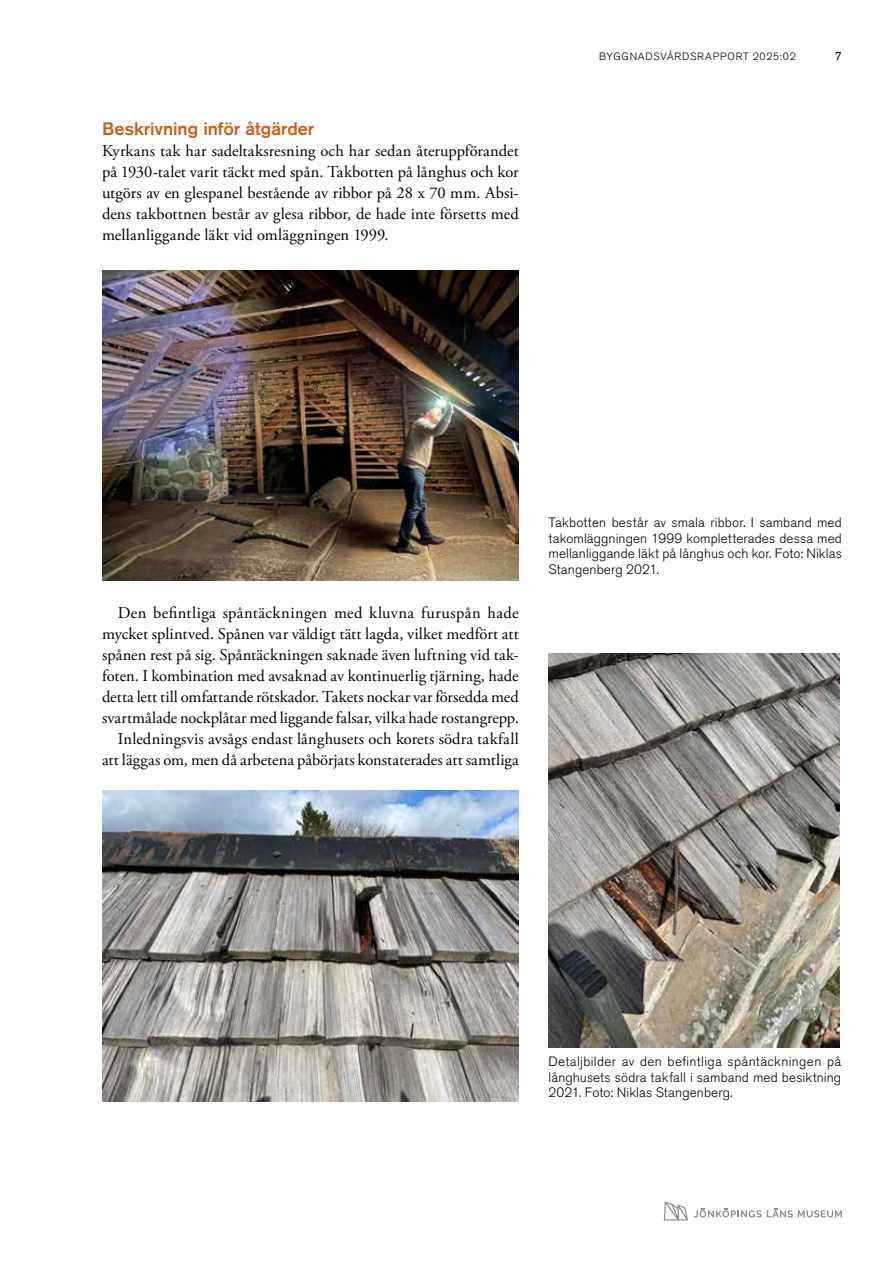
<style>
.page{position:relative;width:893px;height:1263px;background:#fff}
.page>*{position:absolute;margin:0;border:0;box-sizing:border-box;transform-origin:0 0}
.Rubrik_1{font:500 18px "Akzidenz Grotesk Std";color:#cb5e19}
.Brödtext_indrag{font:16.5px/21px "Adobe Garamond Pro";letter-spacing:.005em;color:#000;text-align:justify}
.Brödtext{font:16.5px/21px "Adobe Garamond Pro";letter-spacing:.005em;color:#000;text-align:justify}
.Bildtext{font:300 13.5px/15.8px "Akzidenz Grotesk Std";letter-spacing:.01em;color:#000;text-align:justify}
.t1{font:12px "Akzidenz Grotesk Std";color:#000}
.t2{font:10.5px "Akzidenz Grotesk Std Light 2";letter-spacing:.07em;color:#000}
</style>
<div class="page">
<svg style="left:664px;top:1201px;width:24px;height:19px"></svg>
<svg style="left:694px;top:1208px;width:148px;height:9px"></svg>
<img style="left:102px;top:271px;width:417px;height:309px">
<img style="left:102px;top:791px;width:417px;height:310px">
<img style="left:549px;top:654px;width:290px;height:394px">
<p class="Rubrik_1" style="left:102px;top:117px;width:214px">Beskrivning inför åtgärder</p>
<p class="Brödtext" style="left:102px;top:140px;width:418px">Kyrkans tak har sadeltaksresning och har sedan återuppförandet på 1930-talet varit täckt med spån. Takbotten på långhus och kor utgörs av en glespanel bestående av ribbor på 28 x 70 mm. Absi&shy;dens takbottnen består av glesa ribbor, de hade inte försetts med mellanliggande läkt vid omläggningen 1999.</p>
<p class="t2" style="left:599px;top:50px;width:198px">BYGGNADSVÅRDSRAPPORT 2025:02</p>
<p class="t1" style="left:835px;top:49px;width:8px">7</p>
<p class="Brödtext_indrag" style="left:102px;top:602px;width:418px;text-indent:16px">Den befintliga spåntäckningen med kluvna furuspån hade mycket splintved. Spånen var väldigt tätt lagda, vilket medfört att spånen rest på sig. Spåntäckningen saknade även luftning vid tak&shy;foten. I kombination med avsaknad av kontinuerlig tjärning, hade detta lett till omfattande rötskador. Takets nockar var försedda med svartmålade nockplåtar med liggande falsar, vilka hade rostangrepp.</p>
<p class="Brödtext_indrag" style="left:102px;top:728px;width:418px;text-align:right">Inledningsvis avsågs endast långhusets och korets södra takfall att läggas om, men då arbetena påbörjats konstaterades att samtliga</p>
<p class="Bildtext" style="left:549px;top:514px;width:295px">Takbotten består av smala ribbor. I samband med takomläggningen 1999 kompletterades dessa med mellanliggande läkt på långhus och kor. Foto: Niklas Stangenberg 2021.</p>
<p class="Bildtext" style="left:549px;top:1053px;width:294px">Detaljbilder av den befintliga spåntäckningen på långhusets södra takfall i samband med besiktning 2021. Foto: Niklas Stangenberg.</p>
</div>
